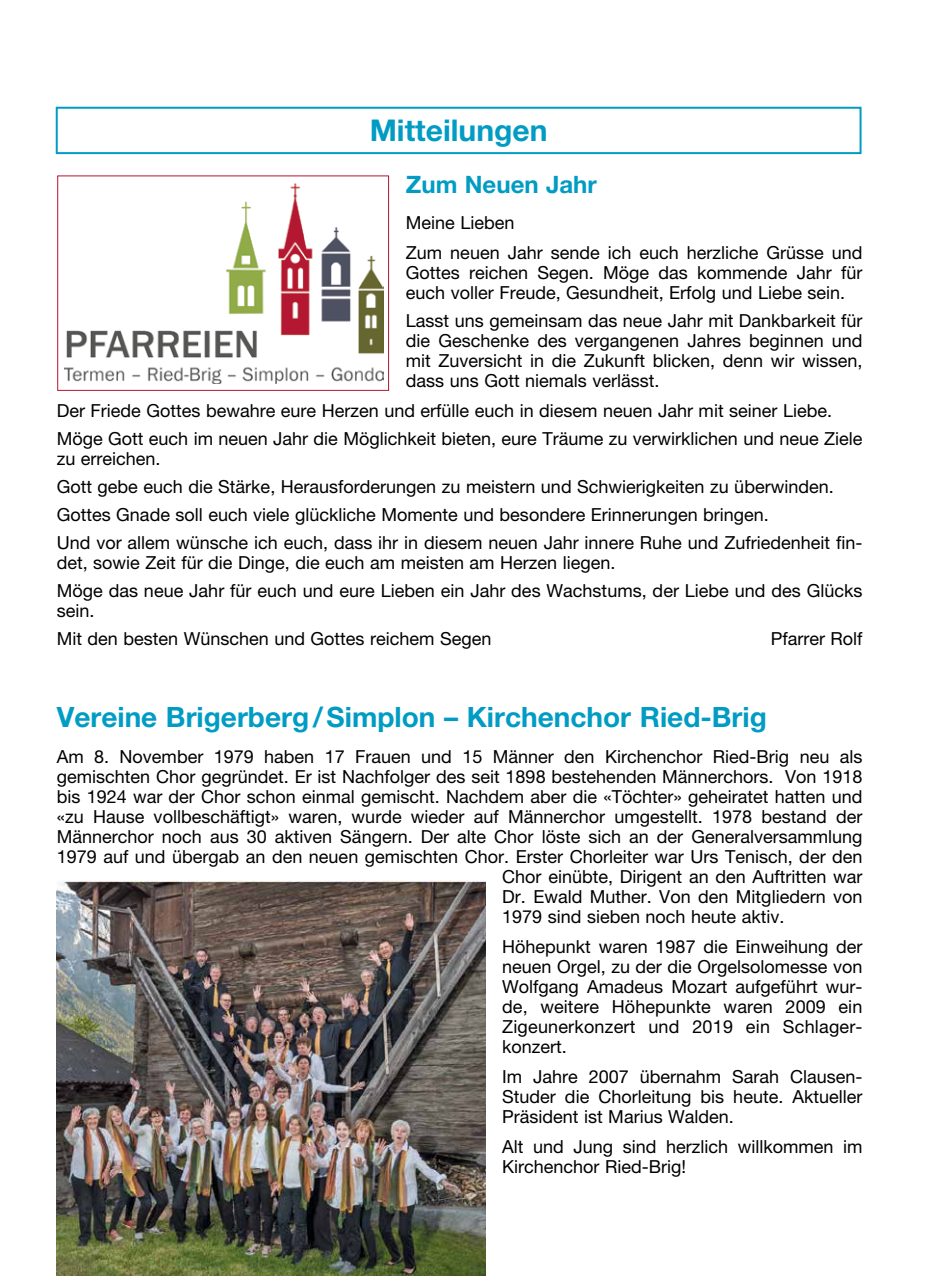
<style>
.page{position:relative;width:942px;height:1276px;background:#fff}
.page>*{position:absolute;margin:0;border:0;box-sizing:border-box;transform-origin:0 0}
.t1{font:700 30px "Helvetica Neue LT Pro";color:#009cc4}
.t2{font:700 28px "Helvetica Neue LT Pro";color:#009cc4}
.t3{font:700 24px "Helvetica Neue LT Pro";color:#009cc4}
.t4{font:18px/20px "Helvetica Neue LT Pro";color:#000}
</style>
<div class="page">
<div style="left:56px;top:107px;width:805px;height:47px;border:2px solid #009cc4"></div>
<img style="left:64px;top:183px;width:319px;height:200px">
<div style="left:57px;top:176px;width:332px;height:215px;border:1px solid #b7142c"></div>
<img style="left:57px;top:881px;width:428px;height:395px">
<h1 class="t1" style="left:369px;top:119px;width:179px">Mitteilungen</h1>
<h3 class="t3" style="left:406px;top:175px;width:192px">Zum Neuen Jahr</h3>
<p class="t4" style="left:406px;top:208px;width:458px;line-height:30px">Meine Lieben<br>Zum neuen Jahr sende ich euch herzliche Grüsse und</p>
<p class="t4" style="left:406px;top:263px;width:458px">Gottes reichen Segen. Möge das kommende Jahr für euch voller Freude, Gesundheit, Erfolg und Liebe sein.</p>
<p class="t4" style="left:406px;top:311px;width:458px;text-align:justify">Lasst uns gemeinsam das neue Jahr mit Dankbarkeit für die Geschenke des vergangenen Jahres beginnen und mit Zuversicht in die Zukunft blicken, denn wir wissen, dass uns Gott niemals verlässt.</p>
<p class="t4" style="left:57px;top:397px;width:807px;line-height:28px">Der Friede Gottes bewahre eure Herzen und erfülle euch in diesem neuen Jahr mit seiner Liebe.<br>Möge Gott euch im neuen Jahr die Möglichkeit bieten, eure Träume zu verwirklichen und neue Ziele</p>
<p class="t4" style="left:57px;top:445px;width:806px;line-height:28px">zu erreichen.<br>Gott gebe euch die Stärke, Herausforderungen zu meistern und Schwierigkeiten zu überwinden.<br>Gottes Gnade soll euch viele glückliche Momente und besondere Erinnerungen bringen.<br>Und vor allem wünsche ich euch, dass ihr in diesem neuen Jahr innere Ruhe und Zufriedenheit fin-</p>
<p class="t4" style="left:57px;top:549px;width:807px;line-height:28px">det, sowie Zeit für die Dinge, die euch am meisten am Herzen liegen.<br>Möge das neue Jahr für euch und eure Lieben ein Jahr des Wachstums, der Liebe und des Glücks</p>
<p class="t4" style="left:57px;top:597px;width:436px;line-height:28px">sein.<br>Mit den besten Wünschen und Gottes reichem Segen</p>
<p class="t4" style="left:770px;top:629px;width:93px">Pfarrer Rolf</p>
<h2 class="t2" style="left:57px;top:706px;width:711px">Vereine Brigerberg / Simplon – Kirchenchor Ried-Brig</h2>
<p class="t4" style="left:57px;top:747px;width:806px">Am 8. November 1979 haben 17 Frauen und 15 Männer den Kirchenchor Ried-Brig neu als</p>
<p class="t4" style="left:57px;top:767px;width:807px">gemischten Chor gegründet. Er ist Nachfolger des seit 1898 bestehenden Männerchors. Von 1918</p>
<p class="t4" style="left:57px;top:787px;width:807px">bis 1924 war der Chor schon einmal gemischt. Nachdem aber die «Töchter» geheiratet hatten und</p>
<p class="t4" style="left:57px;top:807px;width:807px">«zu Hause vollbeschäftigt» waren, wurde wieder auf Männerchor umgestellt. 1978 bestand der</p>
<p class="t4" style="left:57px;top:827px;width:807px">Männerchor noch aus 30 aktiven Sängern. Der alte Chor löste sich an der Generalversammlung</p>
<p class="t4" style="left:57px;top:847px;width:807px">1979 auf und übergab an den neuen ge mischten Chor. Erster Chorleiter war Urs Tenisch, der den</p>
<p class="t4" style="left:502px;top:867px;width:361px">Chor einübte, Dirigent an den Auftritten war</p>
<p class="t4" style="left:502px;top:887px;width:361px">Dr. Ewald Muther. Von den Mitgliedern von</p>
<p class="t4" style="left:502px;top:907px;width:283px">1979 sind sieben noch heute aktiv.</p>
<p class="t4" style="left:502px;top:937px;width:362px;text-align:justify">Höhepunkt waren 1987 die Einweihung der neuen Orgel, zu der die Orgelsolomesse von Wolfgang Amadeus Mozart aufgeführt wur&shy;de, weitere Höhepunkte waren 2009 ein Zigeunerkonzert und 2019 ein Schlager&shy;konzert.</p>
<p class="t4" style="left:502px;top:1067px;width:361px;text-align:justify">Im Jahre 2007 übernahm Sarah Clausen-Studer die Chorleitung bis heute. Aktueller Präsident ist Marius Walden.</p>
<p class="t4" style="left:502px;top:1137px;width:361px">Alt und Jung sind herzlich willkommen im<br>Kirchenchor Ried-Brig!</p>
</div>
